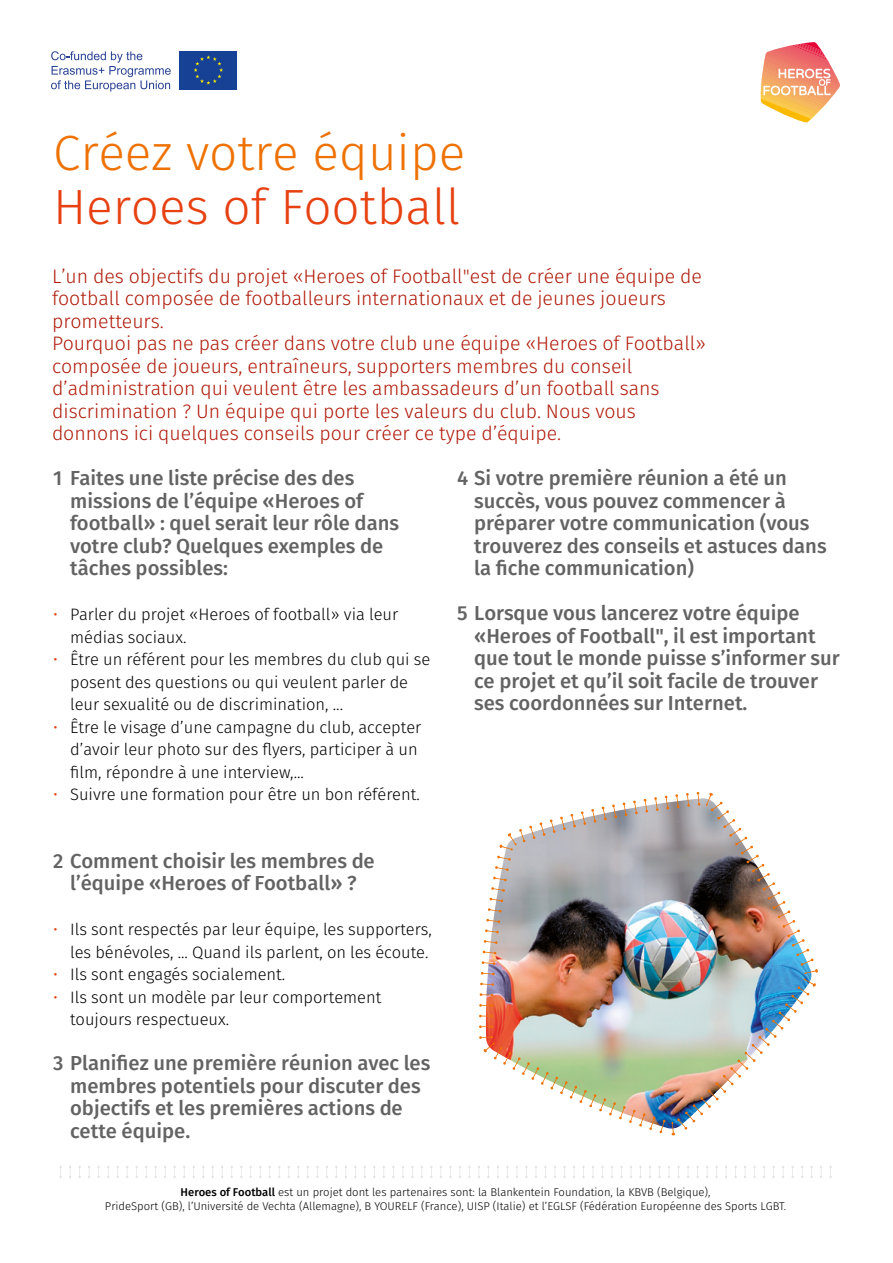
<style>
.page{position:relative;width:893px;height:1263px;background:#fff}
.page>*{position:absolute;margin:0;border:0;box-sizing:border-box;transform-origin:0 0}
.t1{font:300 49.5px "Fira Sans";color:#ee7203}
.t2{font:300 49.5px "Fira Sans";color:#e74011}
.t3{font:500 20.25px/22.5px "Fira Sans";color:#646363}
.t4{font:300 19.5px/22.5px "Fira Sans";color:#af1a09}
.t5{font:300 16.5px/22.5px "Fira Sans";color:#000}
.t6{font:300 11.25px/13.5px "Fira Sans";color:#000;text-align:center}
.s1{color:#e74011}
.s2{font-weight:500}
</style>
<div class="page">
<div style="left:180px;top:51px;width:57px;height:38px;background:#164194"></div>
<svg style="left:194px;top:55px;width:29px;height:30px"></svg>
<svg style="left:51px;top:51px;width:120px;height:41px"></svg>
<svg style="left:760px;top:42px;width:80px;height:81px"></svg>
<svg style="left:59px;top:1166px;width:3px;height:12px"></svg>
<svg style="left:69px;top:1166px;width:2px;height:12px"></svg>
<svg style="left:78px;top:1166px;width:3px;height:12px"></svg>
<svg style="left:88px;top:1166px;width:2px;height:12px"></svg>
<svg style="left:97px;top:1166px;width:3px;height:12px"></svg>
<svg style="left:107px;top:1166px;width:2px;height:12px"></svg>
<svg style="left:116px;top:1166px;width:3px;height:12px"></svg>
<svg style="left:126px;top:1166px;width:2px;height:12px"></svg>
<svg style="left:135px;top:1166px;width:3px;height:12px"></svg>
<svg style="left:145px;top:1166px;width:2px;height:12px"></svg>
<svg style="left:154px;top:1166px;width:3px;height:12px"></svg>
<svg style="left:164px;top:1166px;width:2px;height:12px"></svg>
<svg style="left:174px;top:1166px;width:2px;height:12px"></svg>
<svg style="left:183px;top:1166px;width:2px;height:12px"></svg>
<svg style="left:193px;top:1166px;width:2px;height:12px"></svg>
<svg style="left:202px;top:1166px;width:2px;height:12px"></svg>
<svg style="left:212px;top:1166px;width:2px;height:12px"></svg>
<svg style="left:221px;top:1166px;width:2px;height:12px"></svg>
<svg style="left:231px;top:1166px;width:2px;height:12px"></svg>
<svg style="left:240px;top:1166px;width:2px;height:12px"></svg>
<svg style="left:250px;top:1166px;width:2px;height:12px"></svg>
<svg style="left:259px;top:1166px;width:2px;height:12px"></svg>
<svg style="left:269px;top:1166px;width:2px;height:12px"></svg>
<svg style="left:278px;top:1166px;width:2px;height:12px"></svg>
<svg style="left:288px;top:1166px;width:2px;height:12px"></svg>
<svg style="left:297px;top:1166px;width:2px;height:12px"></svg>
<svg style="left:307px;top:1166px;width:2px;height:12px"></svg>
<svg style="left:316px;top:1166px;width:2px;height:12px"></svg>
<svg style="left:326px;top:1166px;width:2px;height:12px"></svg>
<svg style="left:335px;top:1166px;width:2px;height:12px"></svg>
<svg style="left:345px;top:1166px;width:2px;height:12px"></svg>
<svg style="left:354px;top:1166px;width:2px;height:12px"></svg>
<svg style="left:364px;top:1166px;width:2px;height:12px"></svg>
<svg style="left:373px;top:1166px;width:3px;height:12px"></svg>
<svg style="left:383px;top:1166px;width:2px;height:12px"></svg>
<svg style="left:392px;top:1166px;width:3px;height:12px"></svg>
<svg style="left:402px;top:1166px;width:2px;height:12px"></svg>
<svg style="left:411px;top:1166px;width:3px;height:12px"></svg>
<svg style="left:421px;top:1166px;width:2px;height:12px"></svg>
<svg style="left:430px;top:1166px;width:3px;height:12px"></svg>
<svg style="left:440px;top:1166px;width:2px;height:12px"></svg>
<svg style="left:449px;top:1166px;width:3px;height:12px"></svg>
<svg style="left:459px;top:1166px;width:2px;height:12px"></svg>
<svg style="left:468px;top:1166px;width:3px;height:12px"></svg>
<svg style="left:478px;top:1166px;width:2px;height:12px"></svg>
<svg style="left:487px;top:1166px;width:3px;height:12px"></svg>
<svg style="left:497px;top:1166px;width:2px;height:12px"></svg>
<svg style="left:506px;top:1166px;width:3px;height:12px"></svg>
<svg style="left:516px;top:1166px;width:2px;height:12px"></svg>
<svg style="left:525px;top:1166px;width:3px;height:12px"></svg>
<svg style="left:535px;top:1166px;width:2px;height:12px"></svg>
<svg style="left:544px;top:1166px;width:3px;height:12px"></svg>
<svg style="left:554px;top:1166px;width:2px;height:12px"></svg>
<svg style="left:563px;top:1166px;width:3px;height:12px"></svg>
<svg style="left:582px;top:1166px;width:3px;height:12px"></svg>
<svg style="left:601px;top:1166px;width:3px;height:12px"></svg>
<svg style="left:611px;top:1166px;width:2px;height:12px"></svg>
<svg style="left:620px;top:1166px;width:3px;height:12px"></svg>
<svg style="left:630px;top:1166px;width:2px;height:12px"></svg>
<svg style="left:639px;top:1166px;width:3px;height:12px"></svg>
<svg style="left:649px;top:1166px;width:2px;height:12px"></svg>
<svg style="left:658px;top:1166px;width:3px;height:12px"></svg>
<svg style="left:668px;top:1166px;width:2px;height:12px"></svg>
<svg style="left:677px;top:1166px;width:3px;height:12px"></svg>
<svg style="left:687px;top:1166px;width:2px;height:12px"></svg>
<svg style="left:696px;top:1166px;width:3px;height:12px"></svg>
<svg style="left:706px;top:1166px;width:2px;height:12px"></svg>
<svg style="left:715px;top:1166px;width:3px;height:12px"></svg>
<svg style="left:725px;top:1166px;width:2px;height:12px"></svg>
<svg style="left:734px;top:1166px;width:3px;height:12px"></svg>
<svg style="left:744px;top:1166px;width:2px;height:12px"></svg>
<svg style="left:753px;top:1166px;width:3px;height:12px"></svg>
<svg style="left:763px;top:1166px;width:2px;height:12px"></svg>
<svg style="left:772px;top:1166px;width:3px;height:12px"></svg>
<svg style="left:782px;top:1166px;width:2px;height:12px"></svg>
<svg style="left:791px;top:1166px;width:3px;height:12px"></svg>
<svg style="left:801px;top:1166px;width:2px;height:12px"></svg>
<svg style="left:810px;top:1166px;width:3px;height:12px"></svg>
<svg style="left:820px;top:1166px;width:2px;height:12px"></svg>
<svg style="left:829px;top:1166px;width:3px;height:12px"></svg>
<img style="left:479px;top:792px;width:339px;height:343px">
<h1 class="t1" style="left:53px;top:118px;width:414px">Créez votre équipe</h1>
<h1 class="t2" style="left:53px;top:172px;width:409px">Heroes of Football</h1>
<p class="t4" style="left:52px;top:266px;width:656px">L’un des objectifs du projet «Heroes of Football"est de créer une équipe de football composée de footballeurs internationaux et de jeunes joueurs prometteurs.<br>Pourquoi pas ne pas créer dans votre club une équipe «Heroes of Football» composée de joueurs, entraîneurs, supporters membres du conseil d’administration qui veulent être les ambassadeurs d’un football sans discrimination ? Un équipe qui porte les valeurs du club. Nous vous donnons ici quelques conseils pour créer ce type d’équipe.</p>
<p class="t3" style="left:70px;top:468px;width:331px;text-indent:-17px">1 Faites une liste précise des des missions de l’équipe «Heroes of football» : quel serait leur rôle dans votre club? Quelques exemples de tâches possibles:</p>
<p class="t5" style="left:70px;top:604px;width:330px;text-indent:-17px"><span class="s1">•</span> Parler du projet «Heroes of football» via leur médias sociaux.</p>
<p class="t5" style="left:70px;top:649px;width:362px;text-indent:-17px"><span class="s1">•</span> Être un référent pour les membres du club qui se posent des questions ou qui veulent parler de leur sexualité ou de discrimination, ...</p>
<p class="t5" style="left:70px;top:717px;width:353px;text-indent:-17px"><span class="s1">•</span> Être le visage d’une campagne du club, accepter d’avoir leur photo sur des flyers, participer à un film, répondre à une interview,...</p>
<p class="t5" style="left:53px;top:784px;width:368px"><span class="s1">•</span> Suivre une formation pour être un bon référent.</p>
<p class="t3" style="left:53px;top:851px;width:323px;text-align:center">2 Comment choisir les membres de l’équipe «Heroes of Football» ?</p>
<p class="t5" style="left:53px;top:919px;width:380px;text-align:right"><span class="s1">•</span> Ils sont respectés par leur équipe, les supporters, les bénévoles, ... Quand ils parlent, on les écoute.</p>
<p class="t5" style="left:53px;top:964px;width:234px"><span class="s1">•</span> Ils sont engagés socialement.</p>
<p class="t5" style="left:70px;top:987px;width:313px;text-indent:-17px"><span class="s1">•</span> Ils sont un modèle par leur comportement toujours respectueux.</p>
<p class="t3" style="left:70px;top:1053px;width:362px;text-indent:-17px">3 Planifiez une première réunion avec les membres potentiels pour discuter des objectifs et les premières actions de cette équipe.</p>
<p class="t3" style="left:474px;top:468px;width:354px;text-indent:-17px">4 Si votre première réunion a été un succès, vous pouvez commencer à préparer votre communication (vous trouverez des conseils et astuces dans la fiche communication)</p>
<p class="t3" style="left:474px;top:603px;width:367px;text-indent:-17px">5 Lorsque vous lancerez votre équipe «Heroes of Football", il est important que tout le monde puisse s’informer sur ce projet et qu’il soit facile de trouver ses coordonnées sur Internet.</p>
<p class="t6" style="left:105px;top:1186px;width:683px"><span class="s2">Heroes of Football</span> est un projet dont les partenaires sont: la Blankentein Foundation, la KBVB (Belgique),<br>PrideSport (GB), l’Université de Vechta (Allemagne), B YOURELF (France), UISP (Italie) et l’EGLSF (Fédération Européenne des Sports LGBT.</p>
</div>
